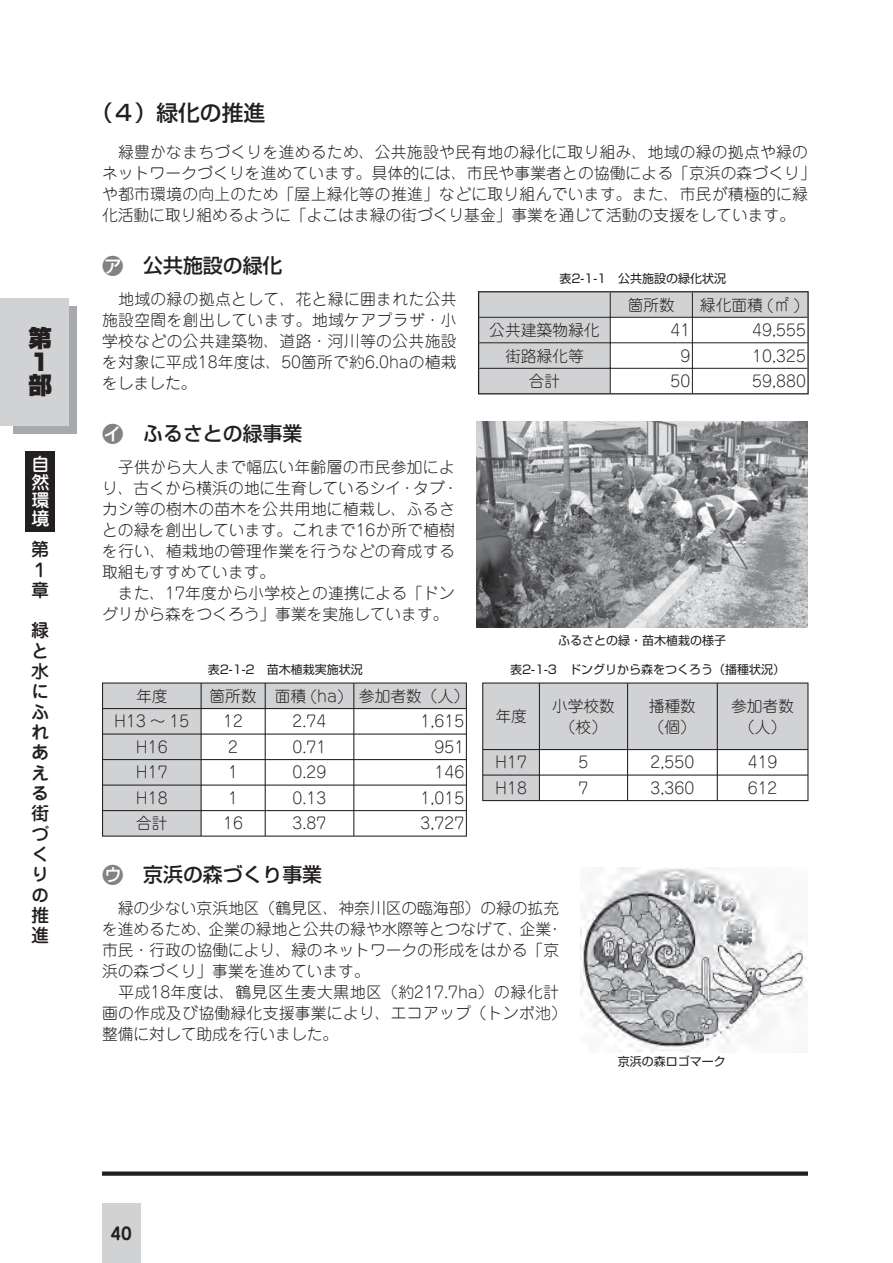
<style>
.page{position:relative;width:893px;height:1263px;background:#fff}
.page>*{position:absolute;margin:0;border:0;box-sizing:border-box;transform-origin:0 0}
.t1{font:23.4px/23.4px "Shin Go Pro Ultra 90 pv RKSJ V";color:#231f20}
.t2{font:21.75px "Shin Go Pro Medium 90 pv RKSJ H";color:#231f20}
.t3{font:19.8px "Shin Go Pro Medium 90 pv RKSJ H";color:#231f20}
.t4{font:18px/20.4px "Jun 34 Pro Medium 90 pv RKSJ V";color:#231f20}
.t5{font:18px/18px "Jun 34 Pro Medium 90 pv RKSJ V";color:#fff;text-align:justify}
.t6{font:16.95px "Jun 501 Pro Bold 90 pv RKSJ H";color:#231f20}
.t7{font:15.75px/21px "Jun 101 Pro Light 90 pv RKSJ H";color:#231f20}
.t8{font:12px "Shin Go Pro Regular 90 pv RKSJ H";color:#231f20}
.s1{font-size:21.3px;color:#808284}
</style>
<div class="page">
<div style="left:13px;top:306px;width:63px;height:128px;background:#a7a9ac"></div>
<div style="left:0;top:298px;width:68px;height:127px;background:#d1d2d4"></div>
<svg style="left:102px;top:1172px;width:706px;height:4px;background:#302c2d"></svg>
<div style="left:102px;top:1203px;width:38px;height:60px;background:#d1d2d4"></div>
<div style="left:25px;top:451px;width:30px;height:81px;background:#231f20"></div>
<hr style="left:478px;top:291px;width:132px;height:1px;background:#231f20">
<hr style="left:610px;top:291px;width:199px;height:1px;background:#231f20">
<hr style="left:807px;top:292px;width:2px;height:25px;background:#231f20">
<hr style="left:807px;top:317px;width:2px;height:26px;background:#231f20">
<hr style="left:807px;top:343px;width:2px;height:25px;background:#231f20">
<svg style="left:478px;top:292px;width:330px;height:101px"></svg>
<hr style="left:807px;top:368px;width:2px;height:25px;background:#231f20">
<hr style="left:478px;top:393px;width:214px;height:1px;background:#231f20">
<hr style="left:692px;top:393px;width:117px;height:1px;background:#231f20">
<svg style="left:482px;top:683px;width:326px;height:117px"></svg>
<hr style="left:482px;top:800px;width:235px;height:1px;background:#231f20">
<hr style="left:717px;top:800px;width:91px;height:1px;background:#231f20">
<svg style="left:102px;top:683px;width:365px;height:153px"></svg>
<hr style="left:102px;top:836px;width:252px;height:1px;background:#231f20">
<hr style="left:354px;top:836px;width:113px;height:1px;background:#231f20">
<img style="left:476px;top:421px;width:332px;height:206px">
<img style="left:580px;top:867px;width:228px;height:185px">
<p class="t1" style="left:29px;top:330px;width:25px">第<br>１部</p>
<p class="t5" style="left:31px;top:458px;width:19px">自然環境</p>
<p class="t4" style="left:31px;top:541px;width:19px">第<br>１章</p>
<p class="t4" style="left:31px;top:623px;width:19px">緑と水にふれあえる街づくりの推進</p>
<p class="t2" style="left:91px;top:105px;width:175px">（４）緑化の推進</p>
<p class="t7" style="left:102px;top:144px;width:715px">　緑豊かなまちづくりを進めるため、公共施設や民有地の緑化に取り組み、地域の緑の拠点や緑のネットワークづくりを進めています。具体的には、市民や事業者との協働による「京浜の森づくり」や都市環境の向上のため｢屋上緑化等の推進｣などに取り組んでいます。また、市民が積極的に緑化活動に取り組めるように「よこはま緑の街づくり基金」事業を通じて活動の支援をしています。</p>
<p class="t3" style="left:102px;top:258px;width:182px"><span class="s1">ア</span> 公共施設の緑化</p>
<p class="t7" style="left:102px;top:291px;width:356px;text-align:justify">　地域の緑の拠点として、花と緑に囲まれた公共施設空間を創出しています。地域ケアプラザ・小学校などの公共建築物、道路・河川等の公共施設を対象に平成18年度は、50箇所で約6.0haの植栽をしました。</p>
<p class="t3" style="left:102px;top:426px;width:202px"><span class="s1">イ</span> ふるさとの緑事業</p>
<p class="t7" style="left:102px;top:459px;width:358px">　子供から大人まで幅広い年齢層の市民参加により、古くから横浜の地に生育しているシイ・タブ・カシ等の樹木の苗木を公共用地に植栽し、ふるさとの緑を創出しています。これまで16か所で植樹を行い、植栽地の管理作業を行うなどの育成する取組もすすめています。<br>　また、17年度から小学校との連携による「ドングリから森をつくろう」事業を実施しています。</p>
<p class="t8" style="left:559px;top:274px;width:168px">表2-1-1　公共施設の緑化状況</p>
<p class="t7" style="left:628px;top:296px;width:49px">箇所数</p>
<p class="t7" style="left:700px;top:296px;width:102px">緑化面積 (㎡ )</p>
<p class="t7" style="left:489px;top:322px;width:112px">公共建築物緑化</p>
<p class="t7" style="left:670px;top:322px;width:21px">41</p>
<p class="t7" style="left:752px;top:322px;width:55px">49,555</p>
<p class="t7" style="left:505px;top:347px;width:80px">街路緑化等</p>
<p class="t7" style="left:680px;top:347px;width:11px">9</p>
<p class="t7" style="left:752px;top:347px;width:55px">10,325</p>
<p class="t7" style="left:529px;top:373px;width:33px">合計</p>
<p class="t7" style="left:670px;top:373px;width:21px">50</p>
<p class="t7" style="left:752px;top:373px;width:55px">59,880</p>
<p class="t8" style="left:558px;top:636px;width:169px">ふるさとの緑・苗木植栽の様子</p>
<p class="t8" style="left:208px;top:665px;width:156px">表2-1-2　苗木植栽実施状況</p>
<p class="t8" style="left:510px;top:665px;width:276px">表2-1-3　ドングリから森をつくろう（播種状況）</p>
<p class="t7" style="left:136px;top:688px;width:33px">年度</p>
<p class="t7" style="left:209px;top:688px;width:261px">箇所数 面積 (ha) 参加者数（人）</p>
<p class="t7" style="left:114px;top:713px;width:77px">H13 ～ 15</p>
<p class="t7" style="left:223px;top:713px;width:21px">12</p>
<p class="t7" style="left:293px;top:713px;width:35px">2.74</p>
<p class="t7" style="left:420px;top:713px;width:45px">1,615</p>
<p class="t7" style="left:136px;top:739px;width:33px">H16</p>
<p class="t7" style="left:228px;top:739px;width:11px">2</p>
<p class="t7" style="left:293px;top:739px;width:35px">0.71</p>
<p class="t7" style="left:434px;top:739px;width:31px">951</p>
<p class="t7" style="left:136px;top:764px;width:33px">H17</p>
<p class="t7" style="left:228px;top:764px;width:11px">1</p>
<p class="t7" style="left:293px;top:764px;width:35px">0.29</p>
<p class="t7" style="left:434px;top:764px;width:31px">146</p>
<p class="t7" style="left:136px;top:790px;width:33px">H18</p>
<p class="t7" style="left:228px;top:790px;width:11px">1</p>
<p class="t7" style="left:293px;top:790px;width:35px">0.13</p>
<p class="t7" style="left:420px;top:790px;width:45px">1,015</p>
<p class="t7" style="left:136px;top:815px;width:33px">合計</p>
<p class="t7" style="left:223px;top:815px;width:21px">16</p>
<p class="t7" style="left:293px;top:815px;width:35px">3.87</p>
<p class="t7" style="left:420px;top:815px;width:45px">3,727</p>
<p class="t7" style="left:495px;top:708px;width:33px">年度</p>
<p class="t7" style="left:552px;top:698px;width:64px;text-align:center">小学校数（校）</p>
<p class="t7" style="left:649px;top:698px;width:49px">播種数（個）</p>
<p class="t7" style="left:731px;top:698px;width:64px;text-align:center">参加者数（人）</p>
<p class="t7" style="left:495px;top:754px;width:33px">H17</p>
<p class="t7" style="left:578px;top:754px;width:11px">5</p>
<p class="t7" style="left:650px;top:754px;width:45px">2,550</p>
<p class="t7" style="left:748px;top:754px;width:31px">419</p>
<p class="t7" style="left:495px;top:780px;width:33px">H18</p>
<p class="t7" style="left:578px;top:780px;width:11px">7</p>
<p class="t7" style="left:650px;top:780px;width:45px">3,360</p>
<p class="t7" style="left:748px;top:780px;width:31px">612</p>
<p class="t3" style="left:102px;top:867px;width:222px"><span class="s1">ウ</span> 京浜の森づくり事業</p>
<p class="t7" style="left:102px;top:900px;width:466px">　緑の少ない京浜地区（鶴見区、神奈川区の臨海部）の緑の拡充を進めるため、企業の緑地と公共の緑や水際等とつなげて、企業・市民・行政の協働により、緑のネットワークの形成をはかる「京浜の森づくり」事業を進めています。<br>　平成18年度は、鶴見区生麦大黒地区（約217.7ha）の緑化計画の作成及び協働緑化支援事業により、エコアップ（トンボ池）整備に対して助成を行いました。</p>
<p class="t8" style="left:618px;top:1057px;width:109px">京浜の森ロゴマーク</p>
<p class="t6" style="left:110px;top:1227px;width:23px">40</p>
</div>
